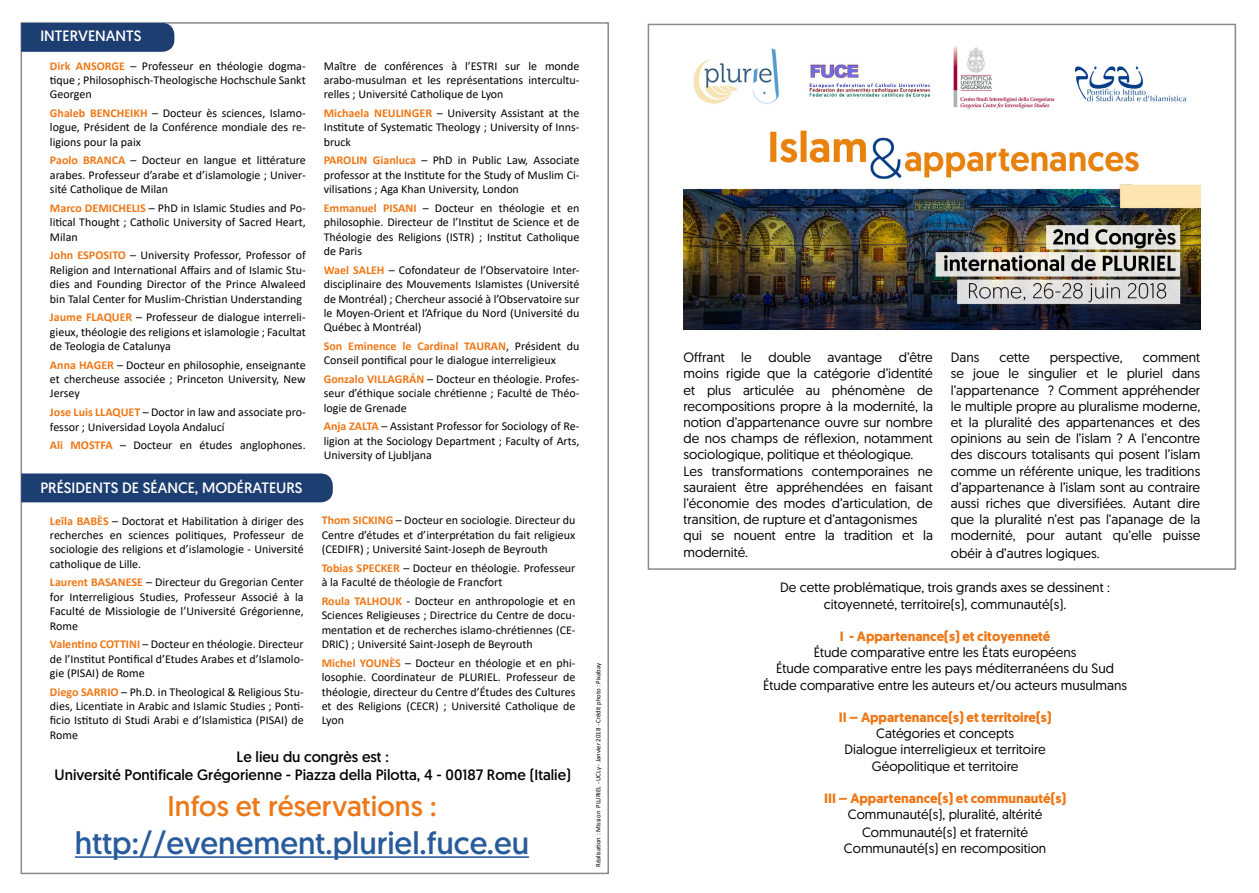
<style>
.page{position:relative;width:1259px;height:893px;background:#fff}
.page>*{position:absolute;margin:0;border:0;box-sizing:border-box;transform-origin:0 0}
.t1{font:31.5px "Geomanist";color:#275b9b}
.t2{font:28.5px "Geomanist";color:#ee7716}
.t3{font:15px/18px "Geomanist";color:#000;text-align:center}
.t4{font:15px "Geomanist";color:#fff}
.t5{font:13.5px/16.2px "Geomanist";color:#000;text-align:center}
.t6{font:700 13.5px "Geomanist";color:#ee7716}
.t7{font:12px/14.4px "Calibri";color:#000;text-align:justify}
.t8{font:6.75px "Calibri";color:#000}
.s1{font-weight:700;color:#ee7716}
</style>
<div class="page">
<img style="left:684px;top:46px;width:516px;height:283px">
<div style="left:21px;top:23px;width:153px;height:29px;background:#1d3e71"></div>
<div style="left:21px;top:473px;width:312px;height:29px;background:#1d3e71"></div>
<hr style="left:75px;top:856px;width:454px;height:2px;background:#275b9b">
<p class="t4" style="left:40px;top:27px;width:103px">INTERVENANTS</p>
<p class="t7" style="left:50px;top:58px;width:257px"><span class="s1">Dirk ANSORGE</span> – Professeur en théologie dogma&shy;tique ; Philosophisch-Theologische Hochschule Sankt Georgen</p>
<p class="t7" style="left:50px;top:106px;width:257px"><span class="s1">Ghaleb BENCHEIKH</span> – Docteur ès sciences, Islamo&shy;logue, Président de la Conférence mondiale des re&shy;ligions pour la paix</p>
<p class="t7" style="left:50px;top:153px;width:257px"><span class="s1">Paolo BRANCA</span> – Docteur en langue et littérature arabes. Professeur d’arabe et d’islamologie ; Univer&shy;sité Catholique de Milan</p>
<p class="t7" style="left:50px;top:200px;width:257px"><span class="s1">Marco DEMICHELIS</span> – PhD in Islamic Studies and Po&shy;litical Thought ; Catholic University of Sacred Heart, Milan</p>
<p class="t7" style="left:50px;top:248px;width:257px"><span class="s1">John ESPOSITO</span> – University Professor, Professor of Religion and International Affairs and of Islamic Stu&shy;dies and Founding Director of the Prince Alwaleed bin Talal Center for Muslim-Christian Understanding</p>
<p class="t7" style="left:50px;top:310px;width:257px"><span class="s1">Jaume FLAQUER</span> – Professeur de dialogue interreli&shy;gieux, théologie des religions et islamologie ; Facultat de Teologia de Catalunya</p>
<p class="t7" style="left:50px;top:357px;width:257px"><span class="s1">Anna HAGER</span> – Docteur en philosophie, enseignante et chercheuse associée ; Princeton University, New Jersey</p>
<p class="t7" style="left:50px;top:405px;width:257px"><span class="s1">Jose Luis LLAQUET</span> – Doctor in law and associate pro&shy;fessor ; Universidad Loyola Andalucí</p>
<p class="t7" style="left:50px;top:438px;width:257px"><span class="s1">Ali MOSTFA</span> – Docteur en études anglophones.</p>
<p class="t4" style="left:40px;top:478px;width:264px">PRÉSIDENTS DE SÉANCE, MODÉRATEURS</p>
<p class="t7" style="left:50px;top:513px;width:255px"><span class="s1">Leïla BABÈS</span> – Doctorat et Habilitation à diriger des recherches en sciences politiques, Professeur de sociologie des religions et d’islamologie - Université catholique de Lille.</p>
<p class="t7" style="left:50px;top:575px;width:255px"><span class="s1">Laurent BASANESE</span> – Directeur du Gregorian Center for Interreligious Studies, Professeur Associé à la Faculté de Missiologie de l’Université Grégorienne, Rome</p>
<p class="t7" style="left:50px;top:637px;width:255px"><span class="s1">Valentino COTTINI</span> – Docteur en théologie. Directeur de l’Institut Pontifical d’Etudes Arabes et d’Islamolo&shy;gie (PISAI) de Rome</p>
<p class="t7" style="left:50px;top:684px;width:255px"><span class="s1">Diego SARRIO</span> – Ph.D. in Theological &amp; Religious Stu&shy;dies, Licentiate in Arabic and Islamic Studies ; Ponti&shy;ficio Istituto di Studi Arabi e d’Islamistica (PISAI) de Rome</p>
<p class="t7" style="left:324px;top:58px;width:257px">Maître de conférences à l’ESTRI sur le monde arabo-musulman et les représentations intercultu&shy;relles ; Université Catholique de Lyon</p>
<p class="t7" style="left:324px;top:105px;width:257px"><span class="s1">Michaela NEULINGER</span> – University Assistant at the Institute of Systematic Theology ; University of Inns&shy;bruck</p>
<p class="t7" style="left:324px;top:153px;width:257px"><span class="s1">PAROLIN Gianluca</span> – PhD in Public Law, Associate professor at the Institute for the Study of Muslim Ci&shy;vilisations ; Aga Khan University, London</p>
<p class="t7" style="left:324px;top:200px;width:257px"><span class="s1">Emmanuel PISANI</span> – Docteur en théologie et en philosophie. Directeur de l’Institut de Science et de Théologie des Religions (ISTR) ; Institut Catholique de Paris</p>
<p class="t7" style="left:324px;top:262px;width:257px"><span class="s1">Wael SALEH</span> – Cofondateur de l’Observatoire Inter&shy;disciplinaire des Mouvements Islamistes (Université de Montréal) ; Chercheur associé à l’Observatoire sur le Moyen-Orient et l’Afrique du Nord (Université du Québec à Montréal)</p>
<p class="t7" style="left:324px;top:338px;width:257px"><span class="s1">Son Eminence le Cardinal TAURAN</span>, Président du<br>Conseil pontifical pour le dialogue interreligieux</p>
<p class="t7" style="left:324px;top:372px;width:257px"><span class="s1">Gonzalo VILLAGRÁN</span> – Docteur en théologie. Profes&shy;seur d’éthique sociale chrétienne ; Faculté de Théo&shy;logie de Grenade</p>
<p class="t7" style="left:324px;top:419px;width:257px"><span class="s1">Anja ZALTA</span> – Assistant Professor for Sociology of Re&shy;ligion at the Sociology Department ; Faculty of Arts, University of Ljubljana</p>
<p class="t7" style="left:322px;top:513px;width:255px"><span class="s1">Thom SICKING</span> – Docteur en sociologie. Directeur du Centre d’études et d’interprétation du fait religieux (CEDIFR) ; Université Saint-Joseph de Beyrouth</p>
<p class="t7" style="left:322px;top:560px;width:255px"><span class="s1">Tobias SPECKER</span> – Docteur en théologie. Professeur à la Faculté de théologie de Francfort</p>
<p class="t7" style="left:322px;top:593px;width:255px"><span class="s1">Roula TALHOUK</span> - Docteur en anthropologie et en Sciences Religieuses ; Directrice du Centre de docu&shy;mentation et de recherches islamo-chrétiennes (CE-DRIC) ; Université Saint-Joseph de Beyrouth</p>
<p class="t7" style="left:322px;top:655px;width:255px"><span class="s1">Michel YOUNÈS</span> – Docteur en théologie et en phi&shy;losophie. Coordinateur de PLURIEL. Professeur de théologie, directeur du Centre d’Études des Cultures et des Religions (CECR) ; Université Catholique de Lyon</p>
<p class="t3" style="left:54px;top:747px;width:518px">Le lieu du congrès est :<br>Université Pontificale Grégorienne - Piazza della Pilotta, 4 - 00187 Rome (Italie)</p>
<h2 class="t2" style="left:167px;top:788px;width:270px">Infos et réservations :</h2>
<h1 class="t1" style="left:75px;top:822px;width:455px">http://evenement.pluriel.fuce.eu</h1>
<p class="t8" style="left:593px;top:867px;width:205px;rotate:-90deg">Réalisation : Mission PLURIEL - UCLy - Janvier 2018 - Crédit photo : Pixabay</p>
<p class="t5" style="left:683px;top:349px;width:251px;text-align:left">Offrant le double avantage d’être moins rigide que la catégorie d’identité et plus articulée au phénomène de recompositions propre à la modernité, la notion d’appartenance ouvre sur nombre de nos champs de réflexion, notamment sociologique, politique et théologique.<br>Les transformations contemporaines ne sauraient être appréhendées en faisant l’économie des modes d’articulation, de transition, de rupture et d’antagonismes qui se nouent entre la tradition et la modernité.</p>
<p class="t5" style="left:951px;top:349px;width:30px">Dans</p>
<p class="t5" style="left:999px;top:349px;width:32px">cette</p>
<p class="t5" style="left:1050px;top:349px;width:74px">perspective,</p>
<p class="t5" style="left:951px;top:349px;width:251px;text-align:justify;text-indent:192px">comment se joue le singulier et le pluriel dans l’appartenance ? Comment appréhender le multiple propre au pluralisme moderne, et la pluralité des appartenances et des opinions au sein de l’islam ? A l’encontre des discours totalisants qui posent l’islam comme un référente unique, les traditions d’appartenance à l’islam sont au contraire aussi riches que diversifiées. Autant dire que la pluralité n’est pas l’apanage de la modernité, pour autant qu’elle puisse</p>
<p class="t5" style="left:951px;top:545px;width:150px">obéir à d’autres logiques.</p>
<p class="t5" style="left:780px;top:579px;width:331px">De cette problématique, trois grands axes se dessinent : citoyenneté, territoire(s), communauté(s).</p>
<p class="t6" style="left:839px;top:627px;width:212px">I - Appartenance(s) et citoyenneté</p>
<p class="t5" style="left:763px;top:644px;width:365px">Étude comparative entre les États européens<br>Étude comparative entre les pays méditerranéens du Sud<br>Étude comparative entre les auteurs et/ou acteurs musulmans</p>
<p class="t6" style="left:838px;top:708px;width:214px">II – Appartenance(s) et territoire(s)</p>
<p class="t5" style="left:844px;top:725px;width:203px">Catégories et concepts<br>Dialogue interreligieux et territoire<br>Géopolitique et territoire</p>
<p class="t6" style="left:824px;top:789px;width:244px">III – Appartenance(s) et communauté(s)</p>
<p class="t5" style="left:848px;top:805px;width:196px;line-height:18px">Communauté(s), pluralité, altérité<br>Communauté(s) et fraternité</p>
<p class="t5" style="left:844px;top:840px;width:204px">Communauté(s) en recomposition</p>
</div>
